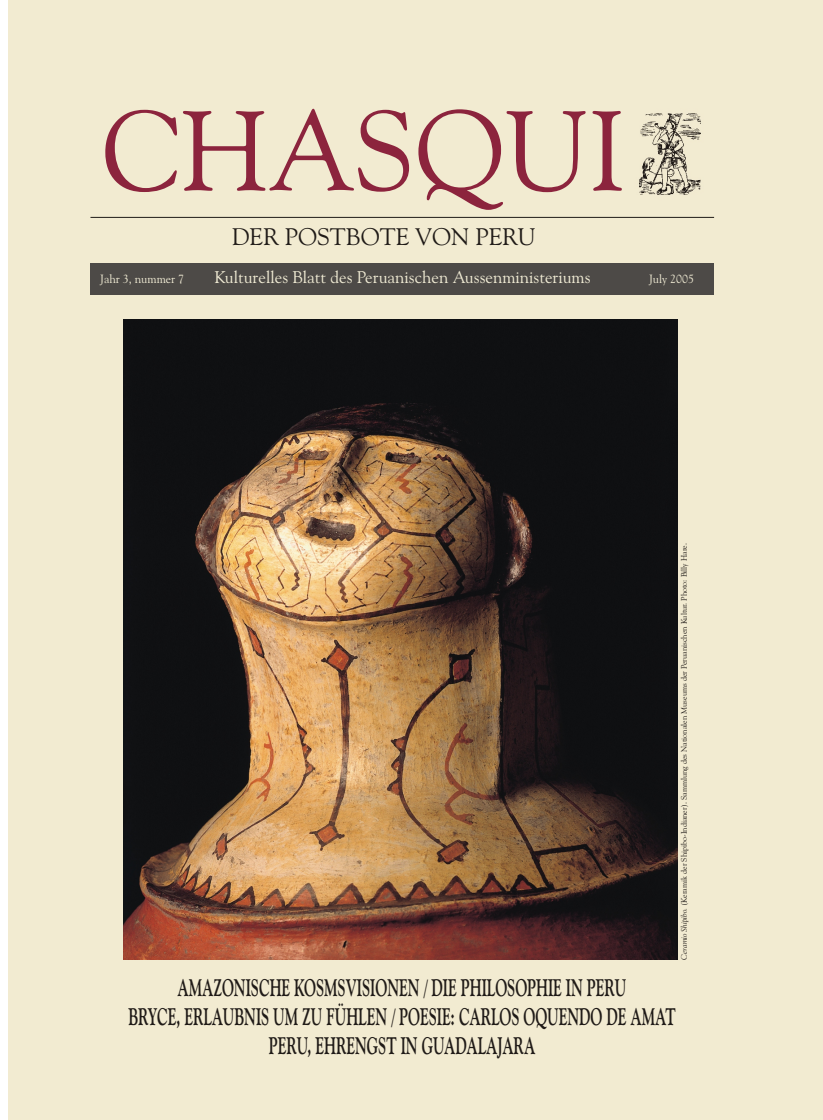
<style>
.page{position:relative;width:823px;height:1120px;background:#fff}
.page>*{position:absolute;margin:0;border:0;box-sizing:border-box;transform-origin:0 0}
.t1{font:113.5px "Goudy Ol St BT";color:#8c243d}
.t2{font:700 24px/28.8px "Goudy Ol St BT";color:#1f1a17;text-align:center;scale:.62 1}
.t3{font:24px "Goudy Ol St BT";color:#1f1a17}
.t4{font:17px "Goudy Ol St BT";color:#f0ebd4}
.t5{font:12px "Goudy Ol St BT";color:#f0ebd4}
.t6{font:8px "Goudy Ol St BT";color:#1f1a17}
.s1{font-style:italic}
</style>
<div class="page">
<div style="left:9px;top:0;width:814px;height:1120px;background:#f2ebd1"></div>
<img style="left:639px;top:113px;width:62px;height:82px">
<hr style="left:90px;top:217px;width:624px;height:1px;background:#1f1a17">
<div style="left:90px;top:263px;width:624px;height:31px;background:#4d4a47"></div>
<img style="left:123px;top:319px;width:555px;height:641px">
<h1 class="t1" style="left:102px;top:104px;width:525px">CHASQUI</h1>
<p class="t3" style="left:232px;top:227px;width:305px">DER POSTBOTE VON PERU</p>
<p class="t5" style="left:100px;top:274px;width:86px">Jahr 3, nummer 7</p>
<p class="t4" style="left:215px;top:270px;width:378px">Kulturelles Blatt des Peruanischen Aussenministeriums</p>
<p class="t5" style="left:649px;top:274px;width:46px">July 2005</p>
<p class="t6" style="left:681px;top:960px;width:418px;rotate:-90deg"><span class="s1">Ceramio Shipibo.</span> (Keramik der Shipibo-Indianer). Sammlung des Nationalen Museums der Peruanischen Kultur. Photo: Billy Hare.</p>
<p class="t2" style="left:128px;top:976px;width:885px">AMAZONISCHE KOSMSVISIONEN / DIE PHILOSOPHIE IN PERU<br>BRYCE, ERLAUBNIS UM ZU FÜHLEN / POESIE: CARLOS OQUENDO DE AMAT<br>PERU, EHRENGST IN GUADALAJARA</p>
</div>
